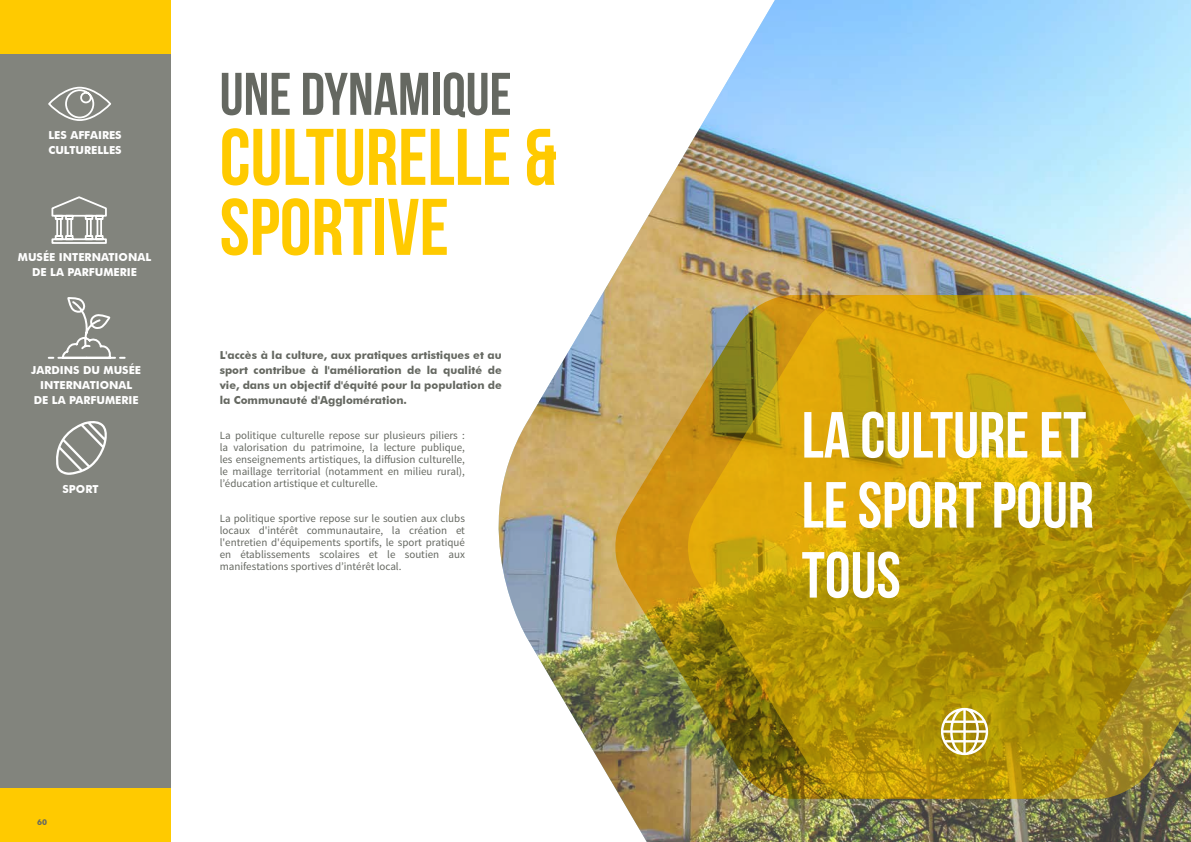
<style>
.page{position:relative;width:1191px;height:842px;background:#fff}
.page>*{position:absolute;margin:0;border:0;box-sizing:border-box;transform-origin:0 0}
.t1{font:80px/70px "Bebas Neue";color:#ffca00}
.t2{font:65px/70px "Bebas Neue";color:#fff;text-align:justify}
.t3{font:60px "Bebas Neue";color:#656861}
.t4{font:11px/12px "Source Sans Pro";color:#656861;text-align:justify}
.t5{font:700 11px/15px "Futura BT";color:#656861;text-align:justify}
.t6{font:700 11px/15px "Futura BT";color:#fff;text-align:center}
.t7{font:700 8px "Futura BT";color:#656861}
</style>
<div class="page">
<div style="left:0;top:52px;width:170px;height:737px;background:#82847d"></div>
<div style="left:0;top:789px;width:170px;height:53px;background:#ffca00"></div>
<div style="left:0;top:0;width:171px;height:53px;background:#ffca00"></div>
<svg style="left:51px;top:196px;width:56px;height:48px"></svg>
<svg style="left:48px;top:86px;width:63px;height:35px"></svg>
<svg style="left:47px;top:297px;width:79px;height:62px"></svg>
<svg style="left:56px;top:421px;width:51px;height:54px"></svg>
<img style="left:498px;top:0;width:693px;height:842px">
<img style="left:614px;top:295px;width:73px;height:504px">
<img style="left:687px;top:295px;width:504px;height:504px">
<svg style="left:941px;top:708px;width:47px;height:47px"></svg>
<p class="t6" style="left:48px;top:128px;width:75px;text-align:left">LES AFFAIRES<br>CULTURELLES</p>
<p class="t6" style="left:18px;top:250px;width:135px">MUSÉE INTERNATIONAL<br>DE LA PARFUMERIE</p>
<p class="t6" style="left:31px;top:362px;width:111px">JARDINS DU MUSÉE<br>INTERNATIONAL<br>DE LA PARFUMERIE</p>
<p class="t6" style="left:63px;top:482px;width:37px">SPORT</p>
<h3 class="t3" style="left:220px;top:61px;width:293px">UNE DYNAMIQUE</h3>
<h1 class="t1" style="left:220px;top:121px;width:338px">CULTURELLE &amp;<br>SPORTIVE</h1>
<p class="t5" style="left:220px;top:347px;width:283px">L'accès à la culture, aux pratiques artistiques et au sport contribue à l'amélioration de la qualité de vie, dans un objectif d'équité pour la population de la Communauté d'Agglomération.</p>
<p class="t4" style="left:220px;top:429px;width:247px">La politique culturelle repose sur plusieurs piliers : la valorisation du patrimoine, la lecture publique, les enseignements artistiques, la diffusion culturelle, le maillage territorial (notamment en milieu rural), l’éducation artistique et culturelle.</p>
<p class="t4" style="left:220px;top:513px;width:247px">La politique sportive repose sur le soutien aux clubs locaux d'intérêt communautaire, la création et l'entretien d'équipements sportifs, le sport pratiqué en établissements scolaires et le soutien aux manifestations sportives d’intérêt local.</p>
<p class="t7" style="left:37px;top:817px;width:11px">60</p>
<h2 class="t2" style="left:801px;top:399px;width:294px">LA CULTURE ET LE SPORT POUR TOUS</h2>
<p class="t7" style="left:1144px;top:814px;width:11px">61</p>
</div>
